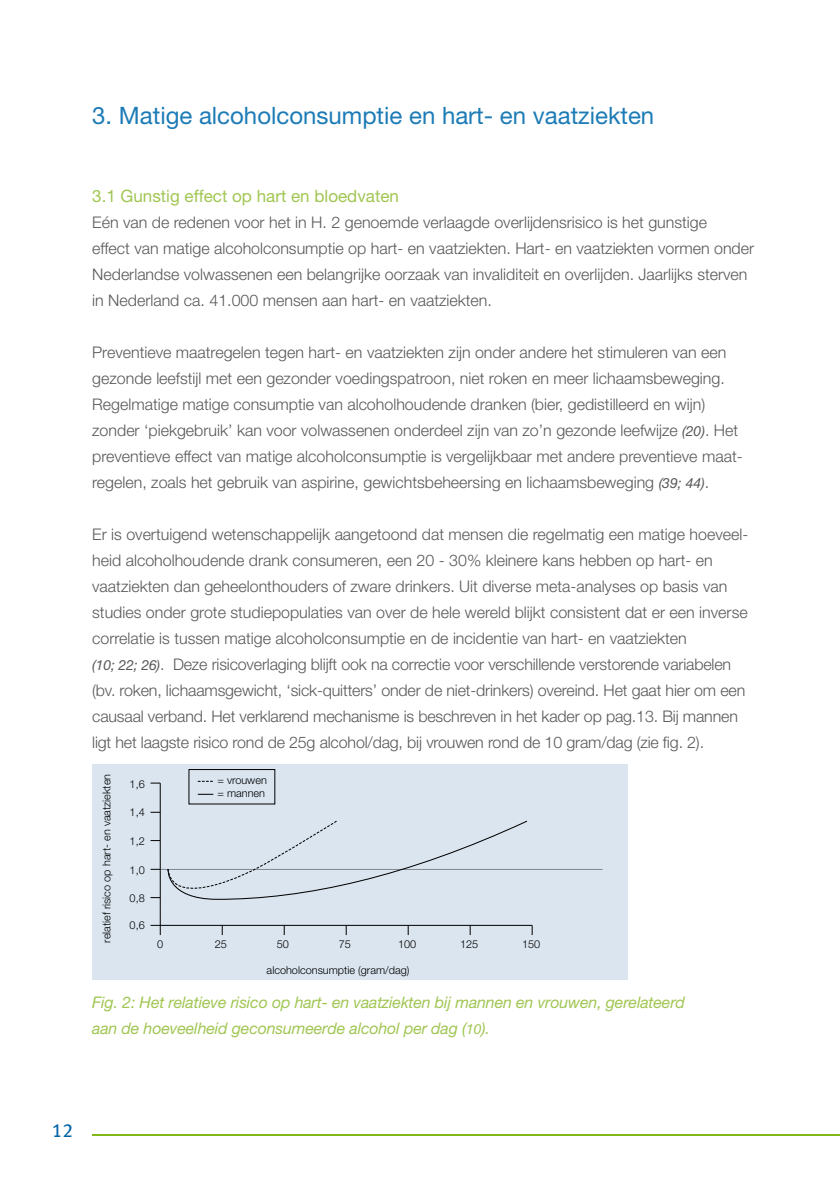
<style>
.page{position:relative;width:840px;height:1191px;background:#fff}
.page>*{position:absolute;margin:0;border:0;box-sizing:border-box;transform-origin:0 0}
.t1{font:24px "Helvetica Neue LT Pro";color:#1c7bb6}
.t2{font:19px "Meta Book CELF";color:#0062a7}
.t3{font:17px "Helvetica Neue LT Pro";color:#a1c653}
.t4{font:300 16px/26px "Helvetica Neue LT Pro";color:#58585a}
.t5{font:italic 16px/26px "Helvetica Neue LT Pro";letter-spacing:-.01em;color:#a1c653}
.t6{font:300 11px/13.2px "Helvetica Neue";color:#000}
.s1{font-weight:400;font-style:italic;font-size:14px}
.s2{font-size:14px}
</style>
<div class="page">
<div style="left:92px;top:764px;width:535px;height:215px;background:#dae5f0"></div>
<hr style="left:160px;top:783px;width:1px;height:142px;background:#000">
<hr style="left:150px;top:925px;width:382px;height:1px;background:#000">
<hr style="left:161px;top:869px;width:441px;height:1px;background:#000">
<svg style="left:198px;top:781px;width:15px;height:1px"></svg>
<svg style="left:198px;top:794px;width:15px;height:1px"></svg>
<svg style="left:166px;top:820px;width:362px;height:80px"></svg>
<div style="left:188px;top:769px;width:87px;height:35px;border:1px solid #000"></div>
<hr style="left:92px;top:1134px;width:747px;height:1px;background:#83b81a">
<h1 class="t1" style="left:92px;top:101px;width:563px">3. Matige alcoholconsumptie en hart- en vaatziekten</h1>
<p class="t3" style="left:92px;top:186px;width:308px">3.1 Gunstig effect op hart en bloedvaten</p>
<p class="t4" style="left:92px;top:209px;width:663px">Eén van de redenen voor het in H. 2 genoemde verlaagde overlijdensrisico is het gunstige<br>effect van matige alcoholconsumptie op hart- en vaatziekten. Hart- en vaatziekten vormen onder Nederlandse volwassenen een belangrijke oorzaak van invaliditeit en overlijden. Jaarlijks sterven in Nederland ca. 41.000 mensen aan hart- en vaatziekten.</p>
<p class="t4" style="left:92px;top:339px;width:651px">Preventieve maatregelen tegen hart- en vaatziekten zijn onder andere het stimuleren van een gezonde leefstijl met een gezonder voedingspatroon, niet roken en meer lichaamsbeweging.<br>Regelmatige matige consumptie van alcoholhoudende dranken (bier, gedistilleerd en wijn) zonder ‘piekgebruik’ kan voor volwassenen onderdeel zijn van zo’n gezonde leefwijze <span class="s1">(20)</span>. Het preventieve effect van matige alcoholconsumptie is vergelijkbaar met andere preventieve maat&shy;regelen, zoals het gebruik van aspirine, gewichtsbeheersing en lichaamsbeweging <span class="s1">(39; 44)</span>.</p>
<p class="t4" style="left:92px;top:521px;width:657px">Er is overtuigend wetenschappelijk aangetoond dat mensen die regelmatig een matige hoeveel&shy;heid alcoholhoudende drank consumeren, een 20 - 30% kleinere kans hebben op hart- en vaatziekten dan geheelonthouders of zware drinkers. Uit diverse meta-analyses op basis van studies onder grote studiepopulaties van over de hele wereld blijkt consistent dat er een inverse correlatie is tussen matige alcoholconsumptie en de incidentie van hart- en vaatziekten<br><span class="s1">(10; 22; 26)</span>. Deze risicoverlaging blijft ook na correctie voor verschillende verstorende variabelen (bv. roken, lichaamsgewicht, ‘sick-quitters’ onder de niet-drinkers) overeind. Het gaat hier om een causaal verband. Het verklarend mechanisme is beschreven in het kader op pag.13. Bij mannen ligt het laagste risico rond de 25g alcohol/dag, bij vrouwen rond de 10 gram/dag (zie fig. 2).</p>
<p class="t6" style="left:100px;top:942px;width:170px;rotate:-90deg">relatief risico op hart- en vaatziekten</p>
<p class="t6" style="left:130px;top:777px;width:17px">1,6</p>
<p class="t6" style="left:130px;top:805px;width:17px">1,4</p>
<p class="t6" style="left:130px;top:834px;width:17px">1,2</p>
<p class="t6" style="left:130px;top:863px;width:17px">1,0</p>
<p class="t6" style="left:130px;top:891px;width:17px">0,8</p>
<p class="t6" style="left:130px;top:918px;width:17px">0,6</p>
<p class="t6" style="left:217px;top:773px;width:51px">= vrouwen = mannen</p>
<p class="t6" style="left:157px;top:937px;width:8px">0</p>
<p class="t6" style="left:215px;top:937px;width:14px">25</p>
<p class="t6" style="left:277px;top:937px;width:14px">50</p>
<p class="t6" style="left:338px;top:937px;width:14px">75</p>
<p class="t6" style="left:398px;top:937px;width:20px">100</p>
<p class="t6" style="left:460px;top:937px;width:20px">125</p>
<p class="t6" style="left:521px;top:937px;width:20px">150</p>
<p class="t6" style="left:266px;top:963px;width:144px">alcoholconsumptie (gram/dag)</p>
<p class="t5" style="left:92px;top:989px;width:594px">Fig. 2: Het relatieve risico op hart- en vaatziekten bij mannen en vrouwen, gerelateerd aan de hoeveelheid geconsumeerde alcohol per dag (<span class="s2">10</span>).</p>
<p class="t2" style="left:52px;top:1118px;width:23px">12</p>
</div>
